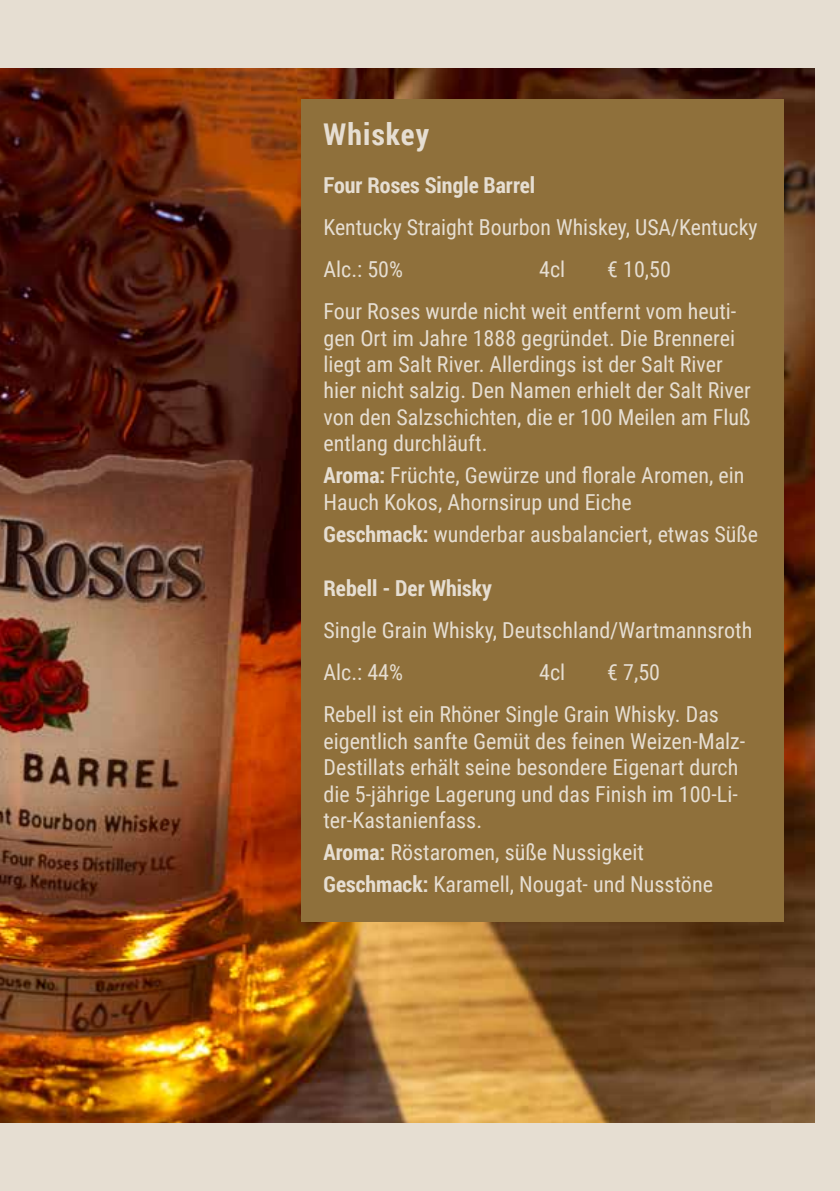
<style>
.page{position:relative;width:840px;height:1191px;background:#fff}
.page>*{position:absolute;margin:0;border:0;box-sizing:border-box;transform-origin:0 0}
.t1{font:700 30px "Roboto Condensed";letter-spacing:.04em;color:#e6ded2}
.t2{font:22px/26.4px "Roboto Condensed";color:#e6ded2}
.t3{font:700 22px "Roboto Condensed";color:#e6ded2}
.s1{font-weight:700}
</style>
<div class="page">
<div style="left:0;top:0;width:839px;height:1191px;background:#e6ded2"></div>
<img style="left:0;top:68px;width:814px;height:1055px">
<div style="left:300px;top:99px;width:482px;height:822px;background:#8f703b"></div>
<h1 class="t1" style="left:323px;top:113px;width:107px">Whiskey</h1>
<p class="t3" style="left:323px;top:170px;width:213px">Four Roses Single Barrel</p>
<p class="t2" style="left:323px;top:205px;width:435px;line-height:42px">Kentucky Straight Bourbon Whiskey, USA/Kentucky<br>Alc.: 50%</p>
<p class="t2" style="left:539px;top:255px;width:28px">4cl</p>
<p class="t2" style="left:323px;top:247px;width:414px;line-height:42px;text-indent:283px">€ 10,50<br>Four Roses wurde nicht weit entfernt vom heuti-</p>
<p class="t2" style="left:323px;top:324px;width:428px">gen Ort im Jahre 1888 gegründet. Die Brennerei liegt am Salt River. Allerdings ist der Salt River hier nicht salzig. Den Namen erhielt der Salt River von den Salzschichten, die er 100 Meilen am Fluß entlang durchläuft.</p>
<p class="t2" style="left:323px;top:461px;width:422px"><span class="s1">Aroma:</span> Früchte, Gewürze und florale Aromen, ein<br>Hauch Kokos, Ahornsirup und Eiche</p>
<p class="t2" style="left:323px;top:520px;width:436px"><span class="s1">Geschmack:</span> wunderbar ausbalanciert, etwas Süße</p>
<p class="t3" style="left:323px;top:573px;width:170px">Rebell - Der Whisky</p>
<p class="t2" style="left:323px;top:608px;width:430px;line-height:42px">Single Grain Whisky, Deutschland/Wartmannsroth<br>Alc.: 44%</p>
<p class="t2" style="left:539px;top:658px;width:28px">4cl</p>
<p class="t2" style="left:323px;top:650px;width:397px;line-height:42px;text-indent:283px">€ 7,50<br>Rebell ist ein Rhöner Single Grain Whisky. Das</p>
<p class="t2" style="left:323px;top:727px;width:423px">eigentlich sanfte Gemüt des feinen Weizen-Malz-Destillats erhält seine besondere Eigenart durch die 5-jährige Lagerung und das Finish im 100-Li&shy;ter-Kastanienfass.</p>
<p class="t2" style="left:323px;top:835px;width:391px;line-height:32px"><span class="s1">Aroma:</span> Röstaromen, süße Nussigkeit<br><span class="s1">Geschmack:</span> Karamell, Nougat- und Nusstöne</p>
</div>
